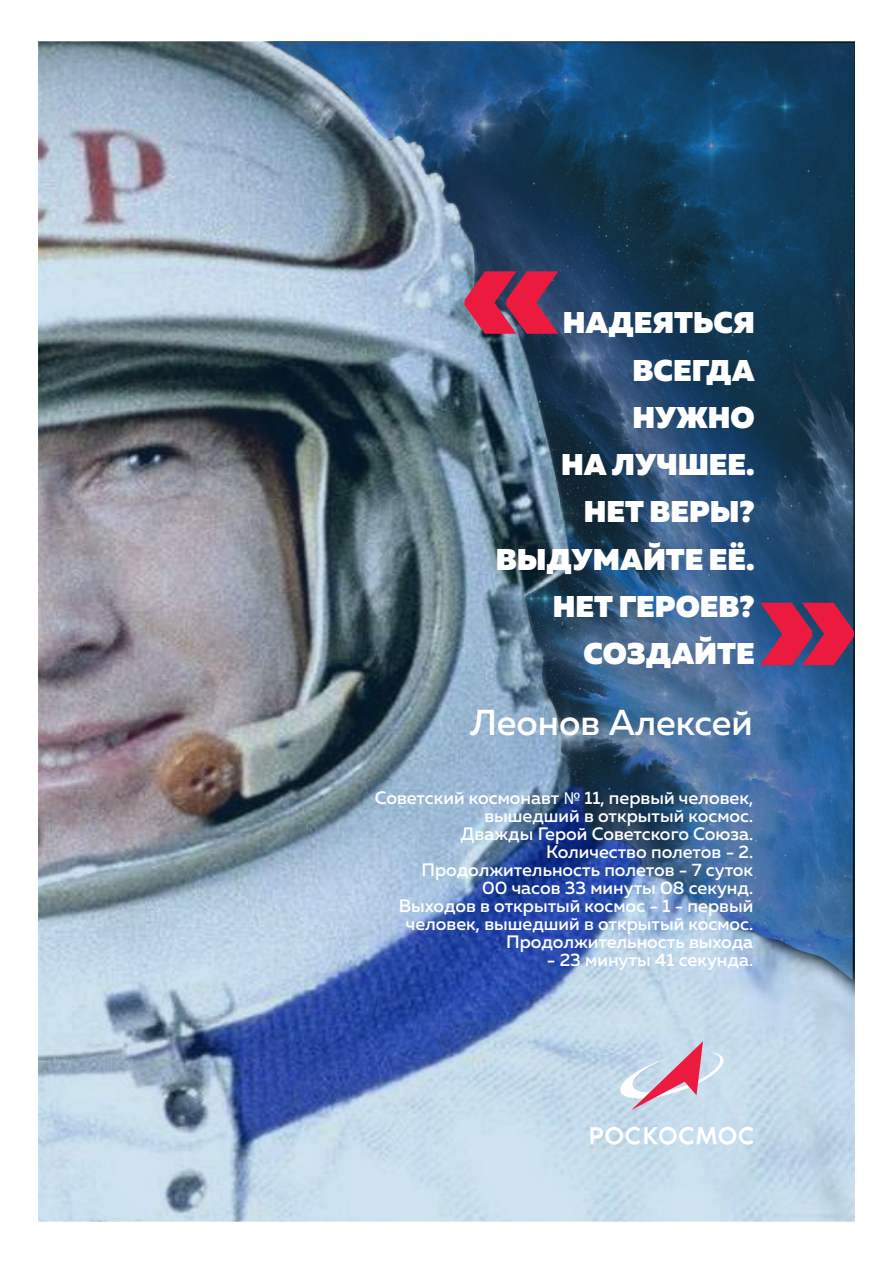
<style>
.page{position:relative;width:893px;height:1263px;background:#fff}
.page>*{position:absolute;margin:0;border:0;box-sizing:border-box;transform-origin:0 0}
.t1{font:900 150px "Muller";color:#ed1a40}
.t2{font:500 36px "Muller";color:#fff}
.t3{font:900 30px/47.2px "Muller";color:#fff;text-align:right}
.t4{font:500 18px/18px "Muller";color:#fff;text-align:right}
.s1{font-family:"Myriad Pro";font-weight:400}
</style>
<div class="page">
<img style="left:38px;top:41px;width:817px;height:1180px">
<svg style="left:620px;top:1041px;width:103px;height:69px"></svg>
<svg style="left:590px;top:1127px;width:163px;height:18px"></svg>
<svg style="left:760px;top:603px;width:94px;height:62px"></svg>
<h1 class="t1" style="left:460px;top:207px;width:105px">«</h1>
<h3 class="t3" style="left:496px;top:300px;width:260px">НАДЕЯТЬСЯ<br>ВСЕГДА<br>НУЖНО<br>НА ЛУЧШЕЕ.<br>НЕТ ВЕРЫ?<br>ВЫДУМАЙТЕ ЕЁ.<br>НЕТ ГЕРОЕВ?<br>СОЗДАЙТЕ</h3>
<h2 class="t2" style="left:470px;top:700px;width:284px">Леонов Алексей</h2>
<p class="t4" style="left:375px;top:788px;width:380px">Советский космонавт <span class="s1">№</span> 11, первый человек, вышедший в открытый космос.<br>Дважды Герой Советского Союза.<br>Количество полетов - 2.<br>Продолжительность полетов - 7 суток<br>00 часов 33 минуты 08 секунд.<br>Выходов в открытый космос - 1 - первый человек, вышедший в открытый космос.<br>Продолжительность выхода</p>
<p class="t4" style="left:547px;top:950px;width:208px">- 23 минуты 41 секунда.</p>
</div>
